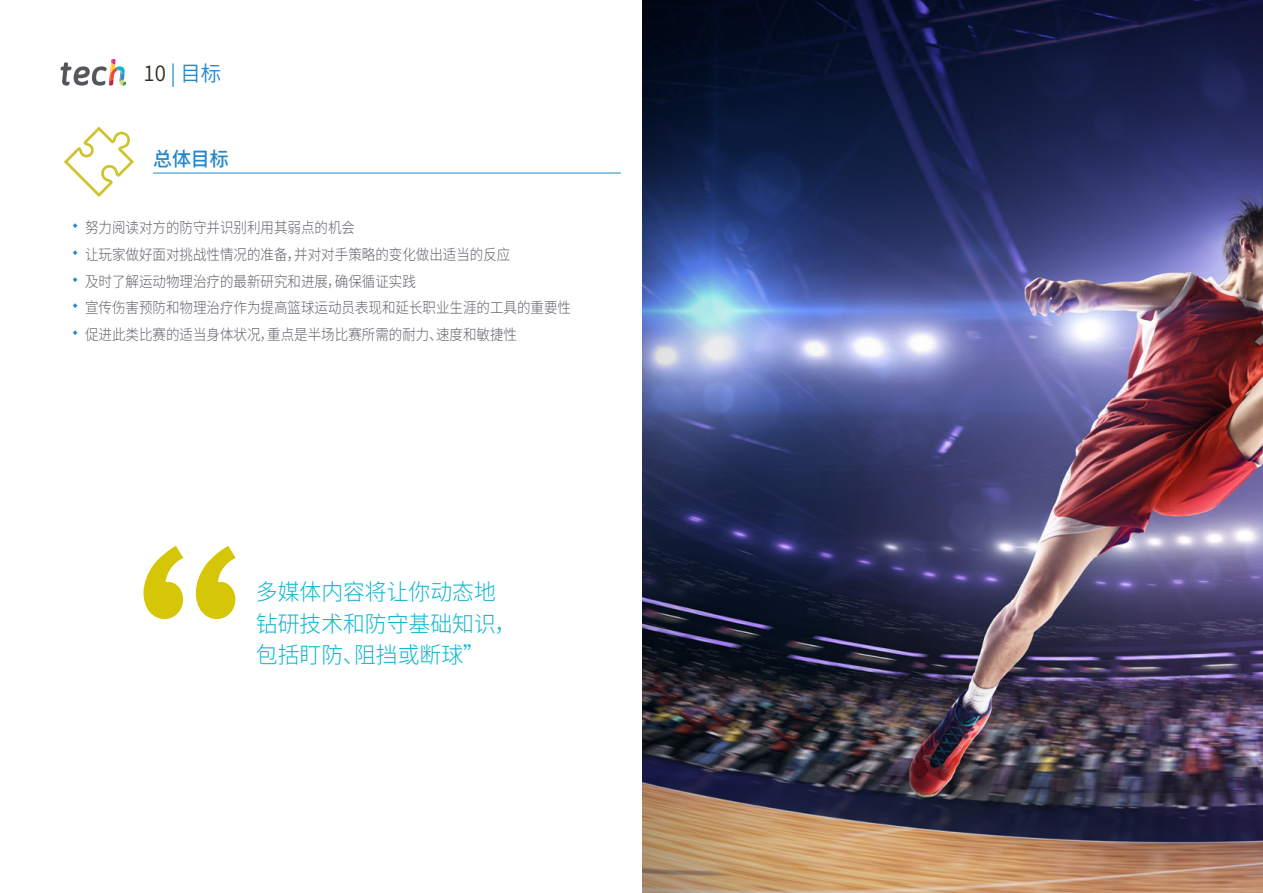
<style>
.page{position:relative;width:1263px;height:893px;background:#fff}
.page>*{position:absolute;margin:0;border:0;box-sizing:border-box;transform-origin:0 0}
.t1{font:300 22.5px/31.5px "Source Han Sans CN";color:#0fb6cf}
.t2{font:21px "Source Han Sans CN";color:#2488c9}
.t3{font:500 19.5px "Source Han Sans CN";color:#2488c9}
.t4{font:300 15px/26.7px "Source Han Sans CN";color:#61646a;scale:.9 1}
.s1{color:#312e20}
</style>
<div class="page">
<svg style="left:61px;top:59px;width:65px;height:27px"></svg>
<img style="left:642px;top:0;width:621px;height:893px">
<hr style="left:153px;top:173px;width:468px;height:1px;background:#2488c9">
<svg style="left:64px;top:126px;width:70px;height:71px"></svg>
<svg style="left:144px;top:546px;width:92px;height:73px"></svg>
<h2 class="t2" style="left:144px;top:61px;width:79px"><span class="s1">10</span> | 目标</h2>
<h3 class="t3" style="left:153px;top:147px;width:77px">总体目标</h3>
<p class="t4" style="left:85px;top:215px;width:541px">努力阅读对方的防守并识别利用其弱点的机会<br>让玩家做好面对挑战性情况的准备，并对对手策略的变化做出适当的反应<br>及时了解运动物理治疗的最新研究和进展，确保循证实践<br>宣传伤害预防和物理治疗作为提高篮球运动员表现和延长职业生涯的工具的重要性促进此类比赛的适当身体状况，重点是半场比赛所需的耐力、速度和敏捷性</p>
<h1 class="t1" style="left:256px;top:577px;width:262px">多媒体内容将让你动态地钻研技术和防守基础知识，包括盯防、阻挡或断球”</h1>
</div>
